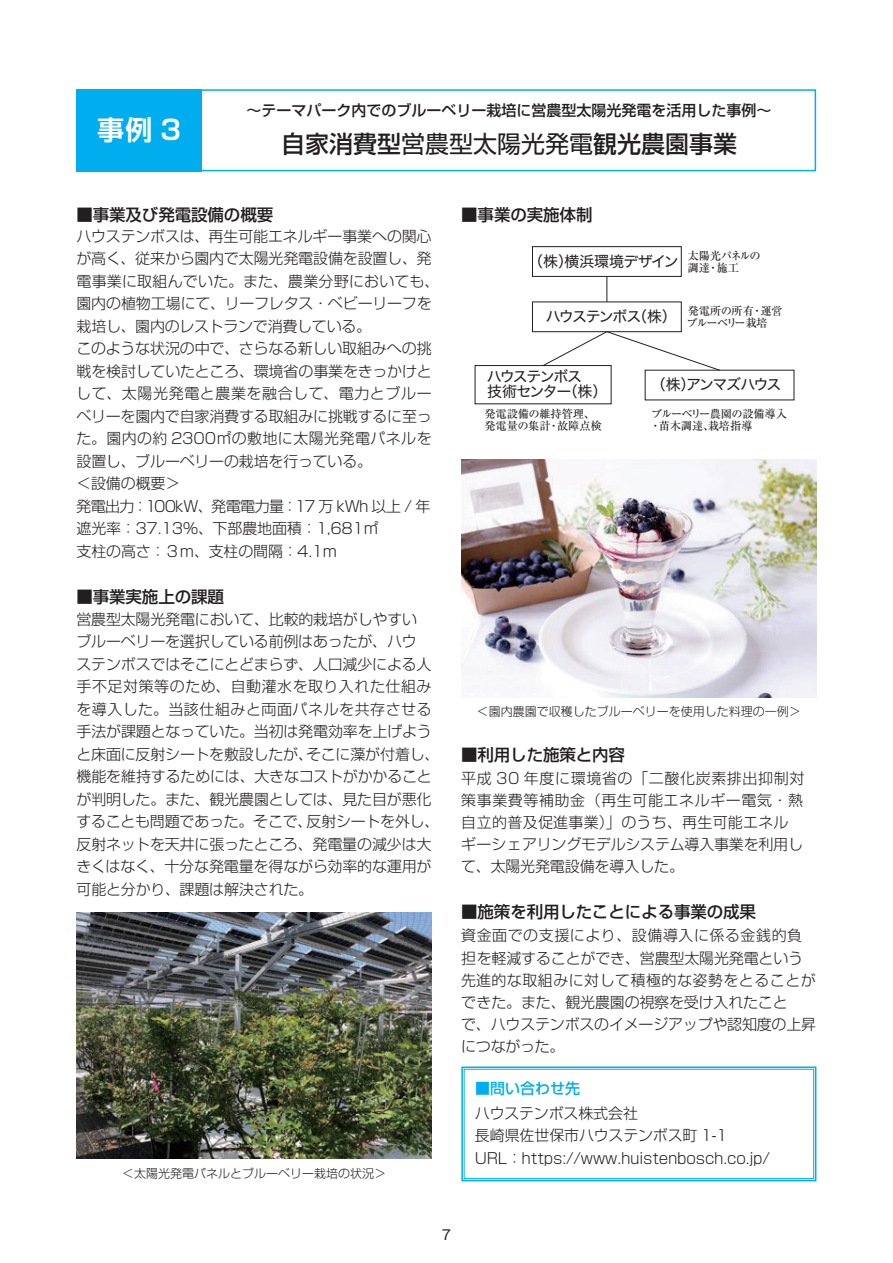
<style>
.page{position:relative;width:893px;height:1263px;background:#fff}
.page>*{position:absolute;margin:0;border:0;box-sizing:border-box;transform-origin:0 0}
.t1{font:700 27px "Shin Go Pro De";color:#fff}
.t2{font:500 24px "Shin Go Pro";color:#231f20}
.t3{font:500 16.5px "Shin Go Pro";letter-spacing:-.01em;color:#231f20}
.t4{font:300 15px/22.5px "Shin Go Pro";letter-spacing:-.01em;color:#231f20}
.t5{font:300 15px/22px "Shin Go Pro";letter-spacing:.015em;color:#231f20}
.t6{font:500 15px "Shin Go Pro";color:#231f20}
.t7{font:15px/15px "Hira Kaku Std W4";letter-spacing:-.095em;color:#231f20}
.t8{font:15px "Hira Kaku Std W4";letter-spacing:-.04em;color:#231f20}
.t9{font:15px "Hira Kaku Std W4";letter-spacing:-.12em;color:#231f20}
.t10{font:500 15px "Shin Go Pro";color:#00aeef}
.t11{font:13.5px "Gothic MB101 Pro";color:#231f20}
.t12{font:300 12px "Shin Go Pro";color:#231f20}
.t13{font:500 11.25px/12px "Ryumin Pro";letter-spacing:-.01em;color:#231f20}
.t14{font:500 11.25px/12px "Ryumin Pro";letter-spacing:-.04em;color:#231f20}
.s1{font-weight:400}
</style>
<div class="page">
<img style="left:77px;top:912px;width:355px;height:247px">
<svg style="left:606px;top:277px;width:1px;height:24px"></svg>
<div style="left:532px;top:246px;width:150px;height:31px;border:1px solid #231f20"></div>
<svg style="left:542px;top:331px;width:179px;height:40px"></svg>
<img style="left:461px;top:459px;width:355px;height:238px">
<svg style="left:461px;top:1066px;width:356px;height:116px"></svg>
<div style="left:464px;top:1069px;width:350px;height:110px;border:1px solid #00aeef"></div>
<div style="left:76px;top:89px;width:740px;height:82px;border:2px solid #00aeef"></div>
<div style="left:76px;top:89px;width:126px;height:82px;background:#00aeef"></div>
<h1 class="t1" style="left:97px;top:108px;width:85px">事例 3</h1>
<p class="t6" style="left:247px;top:98px;width:527px">～テーマパーク内でのブルーベリー栽培に営農型太陽光発電を活用した事例～</p>
<h2 class="t2" style="left:281px;top:124px;width:457px">自家消費型<span class="s1">営農型太陽光発電</span>観光農園事業</h2>
<p class="t3" style="left:76px;top:201px;width:198px">■事業及び発電設備の概要</p>
<p class="t4" style="left:76px;top:223px;width:365px">ハウステンボスは、再生可能エネルギー事業への関心が高く、従来から園内で太陽光発電設備を設置し、発電事業に取組んでいた。また、農業分野においても、園内の植物工場にて、リーフレタス・ベビーリーフを栽培し、園内のレストランで消費している。<br>このような状況の中で、さらなる新しい取組みへの挑戦を検討していたところ、環境省の事業をきっかけとして、太陽光発電と農業を融合して、電力とブルーベリーを園内で自家消費する取組みに挑戦するに至った。園内の約 2300㎡の敷地に太陽光発電パネルを設置し、ブルーベリーの栽培を行っている。<br>＜設備の概要＞<br>発電出力：100kW、発電電力量：17 万 kWh 以上 / 年遮光率：37.13％、下部農地面積：1,681㎡<br>支柱の高さ：３ｍ、支柱の間隔：4.1m</p>
<p class="t3" style="left:76px;top:583px;width:149px">■事業実施上の課題</p>
<p class="t4" style="left:76px;top:606px;width:365px">営農型太陽光発電において、比較的栽培がしやすい<br>ブルーベリーを選択している前例はあったが、ハウ<br>ステンボスではそこにとどまらず、人口減少による人手不足対策等のため、自動灌水を取り入れた仕組みを導入した。当該仕組みと両面パネルを共存させる手法が課題となっていた。当初は発電効率を上げようと床面に反射シートを敷設したが、そこに藻が付着し、機能を維持するためには、大きなコストがかかることが判明した。また、観光農園としては、見た目が悪化することも問題であった。そこで、反射シートを外し、反射ネットを天井に張ったところ、発電量の減少は大きくはなく、十分な発電量を得ながら効率的な運用が可能と分かり、課題は解決された。</p>
<p class="t12" style="left:122px;top:1163px;width:265px">＜太陽光発電パネルとブルーベリー栽培の状況＞</p>
<p class="t3" style="left:461px;top:201px;width:133px">■事業の実施体制</p>
<p class="t8" style="left:528px;top:250px;width:152px">（株）横浜環境デザイン</p>
<p class="t13" style="left:688px;top:249px;width:75px">太陽光パネルの調達・施工</p>
<p class="t7" style="left:546px;top:309px;width:133px">ハウステンボス（株）</p>
<p class="t14" style="left:687px;top:304px;width:98px">発電所の所有・運営ブルーベリー栽培</p>
<p class="t7" style="left:487px;top:369px;width:122px">ハウステンボス<br>技術センター（株）</p>
<p class="t9" style="left:651px;top:373px;width:132px">（株）アンマズハウス</p>
<p class="t13" style="left:484px;top:407px;width:119px">発電設備の維持管理、発電量の集計・故障点検</p>
<p class="t13" style="left:650px;top:407px;width:139px">ブルーベリー農園の設備導入・苗木調達、栽培指導</p>
<p class="t12" style="left:477px;top:702px;width:325px">＜園内農園で収穫したブルーベリーを使用した料理の一例＞</p>
<p class="t3" style="left:461px;top:741px;width:165px">■利用した施策と内容</p>
<p class="t5" style="left:461px;top:765px;width:345px">平成 30 年度に環境省の「二酸化炭素排出抑制対策事業費等補助金（再生可能エネルギー電気・熱自立的普及促進事業）」のうち、再生可能エネルギーシェアリングモデルシステム導入事業を利用して、太陽光発電設備を導入した。</p>
<p class="t3" style="left:461px;top:898px;width:296px">■施策を利用したことによる事業の成果</p>
<p class="t4" style="left:461px;top:923px;width:356px">資金面での支援により、設備導入に係る金銭的負担を軽減することができ、営農型太陽光発電という先進的な取組みに対して積極的な姿勢をとることができた。また、観光農園の視察を受け入れたこと<br>で、ハウステンボスのイメージアップや認知度の上昇につながった。</p>
<p class="t10" style="left:475px;top:1076px;width:107px">■問い合わせ先</p>
<p class="t4" style="left:475px;top:1100px;width:296px">ハウステンボス株式会社<br>長崎県佐世保市ハウステンボス町 1-1<br>URL：https://www.huistenbosch.co.jp/</p>
<p class="t11" style="left:442px;top:1224px;width:11px">7</p>
</div>
